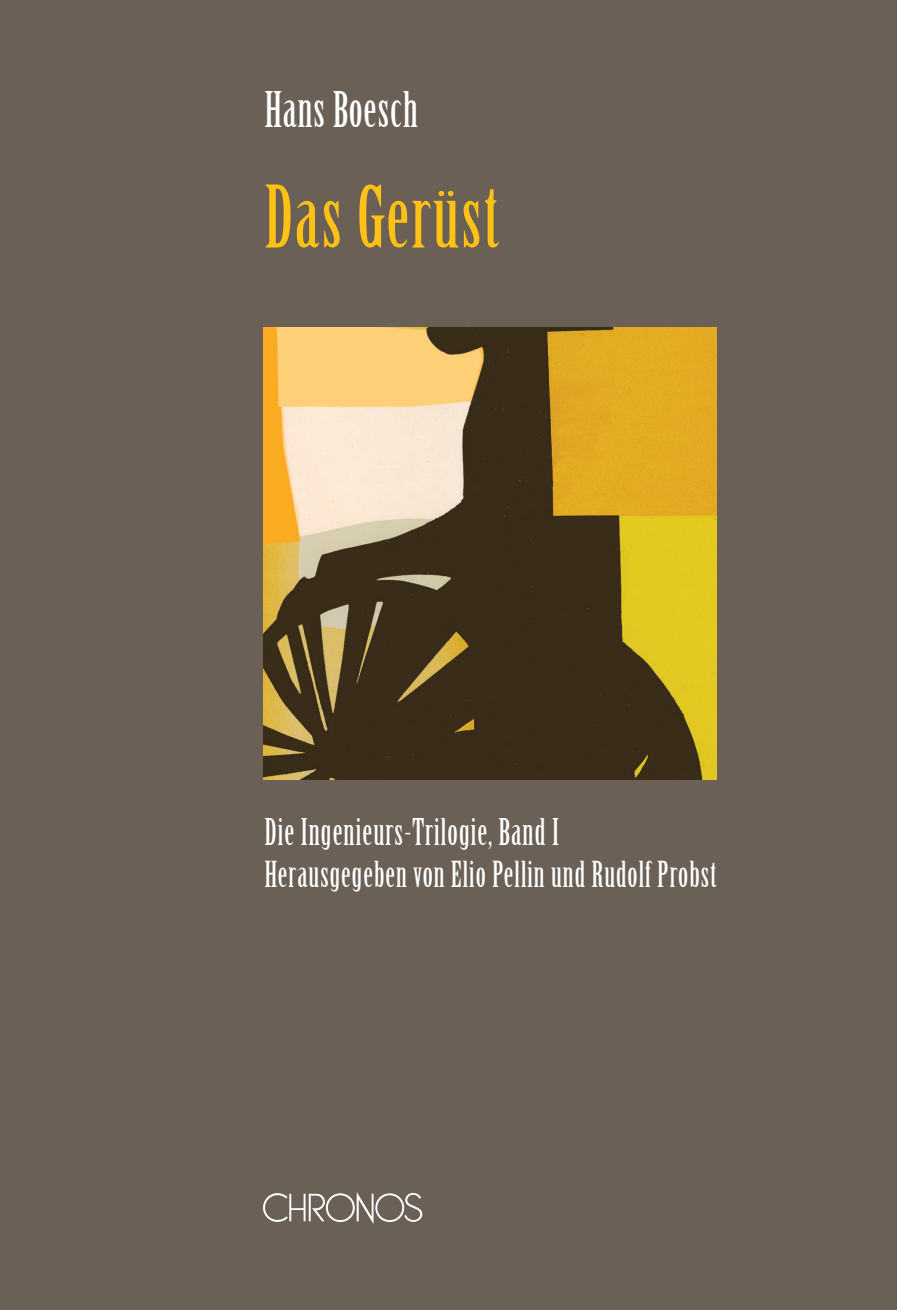
<style>
.page{position:relative;width:897px;height:1310px;background:#fff}
.page>*{position:absolute;margin:0;border:0;box-sizing:border-box;transform-origin:0 0}
.t1{font:84px "Birch";letter-spacing:.03em;color:#fec216}
.t2{font:48px "Birch";letter-spacing:.02em;color:#fff}
.t3{font:36px "Birch";letter-spacing:.03em;color:#fff}
.t4{font:35px "Birch";letter-spacing:.03em;color:#fff}
</style>
<div class="page">
<div style="left:0;top:0;width:896px;height:1309px;background:#6a6055"></div>
<svg style="left:263px;top:1192px;width:159px;height:31px;background:#888078"></svg>
<img style="left:263px;top:327px;width:453px;height:452px">
<h2 class="t2" style="left:264px;top:85px;width:155px">Hans Boesch</h2>
<h1 class="t1" style="left:264px;top:173px;width:236px">Das Gerüst</h1>
<p class="t3" style="left:264px;top:813px;width:296px">Die Ingenieurs-Trilogie, Band I</p>
<p class="t4" style="left:264px;top:856px;width:453px">Herausgegeben von Elio Pellin und Rudolf Probst</p>
</div>
